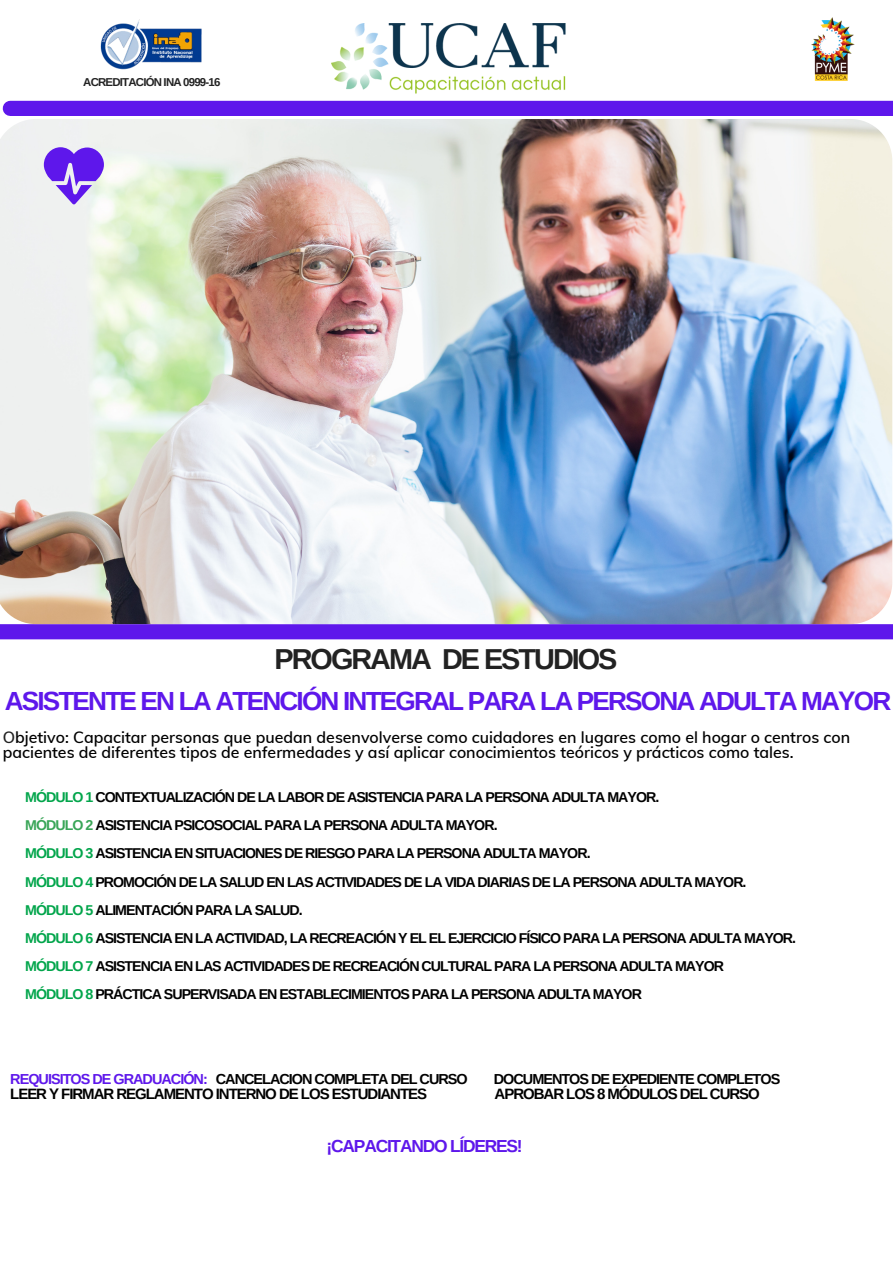
<style>
.page{position:relative;width:893px;height:1263px;background:#fff}
.page>*{position:absolute;margin:0;border:0;box-sizing:border-box;transform-origin:0 0}
.t1{font:700 28.88px "Arimo";letter-spacing:-.07em;color:#222}
.t2{font:700 26.17px "Arimo";letter-spacing:-.07em;color:#5e17eb}
.t3{font:700 17.4px "Arimo";letter-spacing:-.07em;color:#5e17eb}
.t4{font:600 15.9px/15.8px "Muli";color:#000}
.t5{font:700 15px "Arimo";letter-spacing:-.07em;color:#000}
.t6{font:700 14.48px "Arimo";letter-spacing:-.07em;color:#000}
.t7{font:700 14.25px/28.1px "Arimo";letter-spacing:-.07em;color:#000}
.t8{font:700 11.4px "Arimo";letter-spacing:-.07em;color:#222}
.s1{color:#222}
.s2{color:#02a54b}
.s3{color:#39a557}
.s4{color:#5e17eb}
</style>
<div class="page">
<div style="left:0;top:624px;width:893px;height:15px;background:#5e17eb"></div>
<img style="left:0;top:119px;width:892px;height:505px">
<div style="left:10px;top:101px;width:883px;height:15px;background:#5e17eb"></div>
<svg style="left:44px;top:147px;width:60px;height:57px"></svg>
<img style="left:811px;top:17px;width:44px;height:64px">
<img style="left:100px;top:19px;width:102px;height:51px">
<img style="left:332px;top:24px;width:234px;height:70px">
<p class="t8" style="left:83px;top:76px;width:139px">ACREDITACIÓN INA 0999-16</p>
<h1 class="t1" style="left:274px;top:643px;width:344px">PROGRAMA DE ESTUDIOS</h1>
<h2 class="t2" style="left:5px;top:686px;width:888px">ASISTENTE EN LA ATENCIÓN INTEGRAL PARA LA PERSONA ADULTA MAYOR</h2>
<p class="t4" style="left:3px;top:729px;width:849px"><span class="s1">O</span>bjetivo: Capacitar personas que puedan desenvolverse como cuidadores en lugares como el hogar o centros con pacientes de diferentes tipos de enfermedades y así aplicar conocimientos teóricos y prácticos como tales.</p>
<p class="t7" style="left:25px;top:783px;width:772px"><span class="s2">MÓDULO 1</span> CONTEXTUALIZACIÓN DE LA LABOR DE ASISTENCIA PARA LA PERSONA ADULTA MAYOR.<br><span class="s3">MÓDULO 2</span> ASISTENCIA PSICOSOCIAL PARA LA PERSONA ADULTA MAYOR.<br><span class="s2">MÓDULO 3</span> ASISTENCIA EN SITUACIONES DE RIESGO PARA LA PERSONA ADULTA MAYOR.<br><span class="s2">MÓDULO 4</span> PROMOCIÓN DE LA SALUD EN LAS ACTIVIDADES DE LA VIDA DIARIAS DE LA PERSONA ADULTA MAYOR.<br><span class="s2">MÓDULO 5</span> ALIMENTACIÓN PARA LA SALUD.<br><span class="s2">MÓDULO 6</span> ASISTENCIA EN LA ACTIVIDAD, LA RECREACIÓN Y EL EL EJERCICIO FÍSICO PARA LA PERSONA ADULTA MAYOR.<br><span class="s2">MÓDULO 7</span> ASISTENCIA EN LAS ACTIVIDADES DE RECREACIÓN CULTURAL PARA LA PERSONA ADULTA MAYOR<br><span class="s2">MÓDULO 8</span> PRÁCTICA SUPERVISADA EN ESTABLECIMIENTOS PARA LA PERSONA ADULTA MAYOR</p>
<p class="t6" style="left:10px;top:1071px;width:459px"><span class="s4">REQUISITOS DE GRADUACIÓN:</span> CANCELACION COMPLETA DEL CURSO</p>
<p class="t6" style="left:494px;top:1071px;width:288px">DOCUMENTOS DE EXPEDIENTE COMPLETOS</p>
<p class="t5" style="left:10px;top:1086px;width:418px">LEER Y FIRMAR REGLAMENTO INTERNO DE LOS ESTUDIANTES</p>
<p class="t5" style="left:494px;top:1086px;width:267px">APROBAR LOS 8 MÓDULOS DEL CURSO</p>
<p class="t3" style="left:327px;top:1136px;width:198px">¡CAPACITANDO LÍDERES!</p>
</div>
